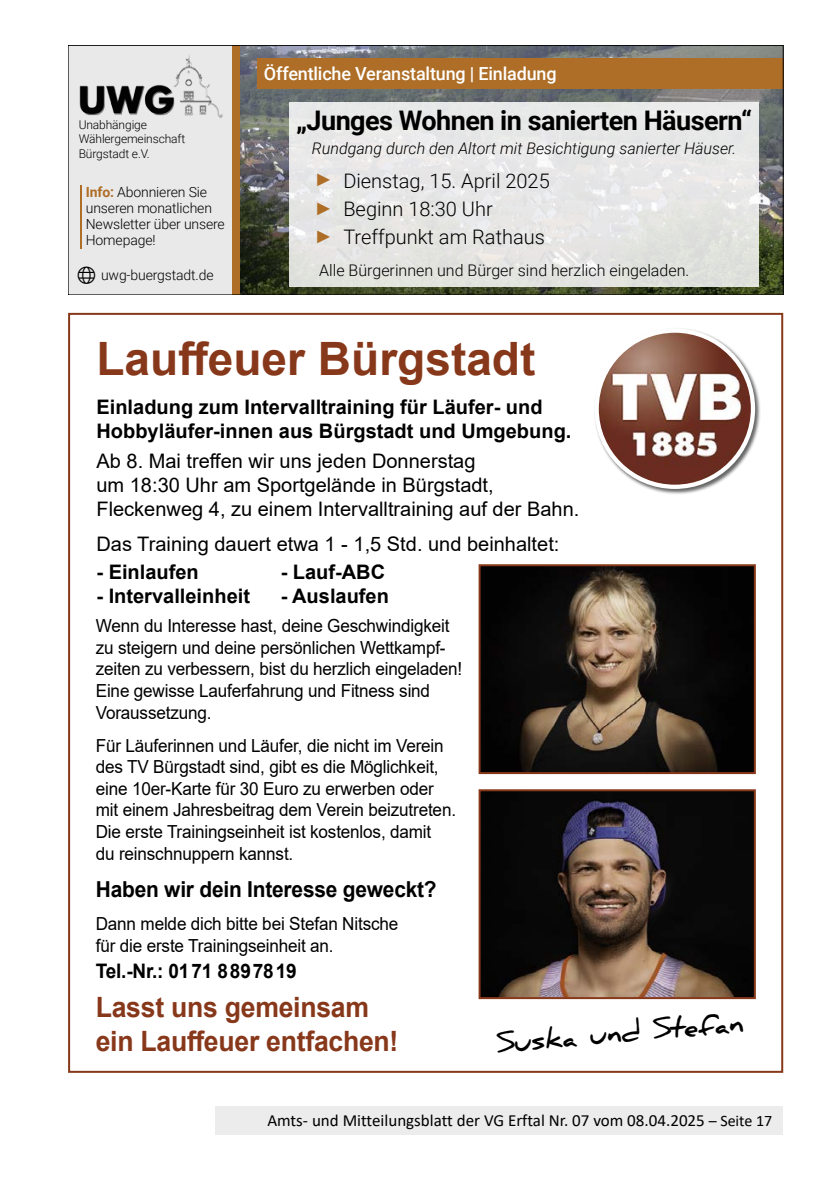
<style>
.page{position:relative;width:840px;height:1191px;background:#fff}
.page>*{position:absolute;margin:0;border:0;box-sizing:border-box;transform-origin:0 0}
.t1{font:700 46px "Arial";color:#88381a}
.t2{font:700 28px/33.6px "Arial";letter-spacing:-.01em;color:#88381a;scale:.95 1}
.t3{font:700 28px "Daniel";color:#000;scale:.95 1}
.t4{font:700 27px "Roboto";letter-spacing:-.02em;color:#000}
.t5{font:700 22px "Arial";letter-spacing:-.01em;color:#000;scale:.95 1}
.t6{font:20px/24px "Arial";color:#000}
.t7{font:700 20px/24px "Arial";color:#000}
.t8{font:300 20px/28px "Roboto";color:#000}
.t9{font:700 20px "Arial";color:#000;scale:.95 1}
.t10{font:18px/21.6px "Arial";letter-spacing:-.01em;color:#000;scale:.95 1}
.t11{font:500 18px "Roboto";letter-spacing:-.01em;color:#fff}
.t12{font:18px/28px "Arial";color:#ae6e27;text-align:justify}
.t13{font:17px "Calibri";color:#000}
.t14{font:italic 300 16px "Roboto";color:#000}
.t15{font:300 16px "Roboto";color:#000}
.t16{font:300 14px/16px "Roboto";letter-spacing:-.01em;color:#000}
.t17{font:300 12px/14.4px "Roboto";letter-spacing:-.01em;color:#000}
.s1{font-weight:700;color:#ae6e27}
.s2{font-size:16px}
</style>
<div class="page">
<div style="left:593px;top:328px;width:167px;height:167px;background:#000;opacity:.6"></div>
<img style="left:596px;top:330px;width:156px;height:157px;border-radius:78px">
<div style="left:594px;top:328px;width:160px;height:161px;border:4px solid #fff;border-radius:50%"></div>
<img style="left:481px;top:567px;width:271px;height:204px">
<div style="left:478px;top:564px;width:277px;height:210px;border:2px solid #88381a"></div>
<img style="left:481px;top:792px;width:271px;height:204px">
<div style="left:478px;top:789px;width:277px;height:210px;border:2px solid #88381a"></div>
<div style="left:68px;top:46px;width:167px;height:249px;background:#e9e9e9"></div>
<svg style="left:239px;top:47px;width:541px;height:246px;background:#646860"></svg>
<div style="left:232px;top:45px;width:7px;height:250px;background:#ae6e27"></div>
<img style="left:79px;top:55px;width:144px;height:63px">
<div style="left:257px;top:59px;width:525px;height:30px;background:#ae6e27"></div>
<div style="left:289px;top:102px;width:469px;height:184px;background:#e6e6e7"></div>
<hr style="left:80px;top:185px;width:1px;height:63px;background:#ae6e27">
<div style="left:68px;top:45px;width:714px;height:250px;border:1px solid #000"></div>
<div style="left:215px;top:1106px;width:567px;height:28px;background:#ececec"></div>
<p class="t17" style="left:79px;top:117px;width:108px">Unabhängige<br>Wählergemeinschaft<br>Bürgstadt e.V.</p>
<p class="t16" style="left:86px;top:183px;width:140px"><span class="s1">Info:</span> Abonnieren Sie unseren monatlichen<br>Newsletter über unsere<br>Homepage!</p>
<p class="t16" style="left:101px;top:266px;width:114px">uwg-buergstadt.de</p>
<p class="t11" style="left:264px;top:61px;width:294px">Öffentliche Veranstaltung | Einladung</p>
<h3 class="t4" style="left:296px;top:102px;width:457px">„Junges Wohnen in sanierten Häusern“</h3>
<p class="t14" style="left:312px;top:137px;width:425px">Rundgang durch den Altort mit Besichtigung sanierter Häuser.</p>
<p class="t12" style="left:315px;top:166px;width:19px">► ► ►</p>
<p class="t8" style="left:343px;top:166px;width:208px">Dienstag, 15. April 2025<br>Beginn 18:30 Uhr<br>Treffpunkt am Rathaus</p>
<p class="t15" style="left:319px;top:259px;width:371px">Alle Bürgerinnen und Bürger sind herzlich eingeladen.</p>
<h1 class="t1" style="left:96px;top:326px;width:440px">Lauffeuer Bürgstadt</h1>
<p class="t7" style="left:96px;top:395px;width:476px">Einladung zum Intervalltraining für Läufer- und<br>Hobbyläufer-innen aus Bürgstadt und Umgebung.</p>
<p class="t6" style="left:96px;top:448px;width:484px">Ab 8. Mai treffen wir uns jeden Donnerstag<br>um 18:30 Uhr am Sportgelände in Bürgstadt,<br>Fleckenweg 4, zu einem Intervalltraining auf der Bahn.</p>
<p class="t6" style="left:96px;top:532px;width:464px">Das Training dauert etwa 1 - 1,5 Std. und beinhaltet:</p>
<p class="t7" style="left:96px;top:560px;width:104px">- Einlaufen</p>
<p class="t7" style="left:280px;top:560px;width:106px">- Lauf-ABC</p>
<p class="t7" style="left:96px;top:584px;width:155px">- Intervalleinheit</p>
<p class="t7" style="left:280px;top:584px;width:110px">- Auslaufen</p>
<p class="t10" style="left:96px;top:615px;width:387px">Wenn du Interesse hast, deine Geschwindigkeit zu steigern und deine persönlichen Wettkampf&shy;zeiten zu verbessern, bist du herzlich eingeladen!<br>Eine gewisse Lauferfahrung und Fitness sind Voraussetzung.</p>
<p class="t10" style="left:96px;top:734px;width:380px">Für Läuferinnen und Läufer, die nicht im Verein des TV Bürgstadt sind, gibt es die Möglichkeit, eine 10er-Karte für 30 Euro zu erwerben oder mit einem Jahresbeitrag dem Verein beizutreten.<br>Die erste Trainingseinheit ist kostenlos, damit<br>du reinschnuppern kannst.</p>
<p class="t5" style="left:96px;top:874px;width:360px">Haben wir dein Interesse geweckt?</p>
<p class="t10" style="left:96px;top:913px;width:320px">Dann melde dich bitte bei Stefan Nitsche für die erste Trainingseinheit an.</p>
<p class="t9" style="left:96px;top:956px;width:213px">Tel.-Nr.: 01 71 8 89 78 19</p>
<h2 class="t2" style="left:96px;top:991px;width:320px">Lasst uns gemeinsam ein Lauffeuer entfachen!</h2>
<h2 class="t3" style="left:495px;top:1027px;width:262px;rotate:-5deg">Suska und Stefan</h2>
<p class="t13" style="left:267px;top:1109px;width:506px">Amts- und Mitteilungsblatt der VG Erftal Nr. 07 vom 08.04.2025 <span class="s2">– Seite 17</span></p>
</div>
